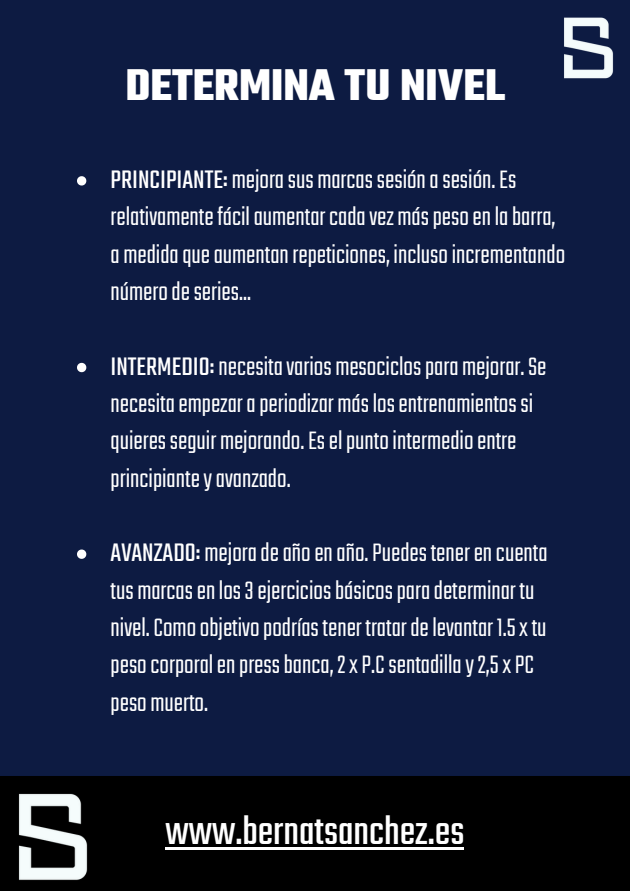
<style>
.page{position:relative;width:630px;height:891px;background:#0d1b42}
.page>*{position:absolute;margin:0;border:0;box-sizing:border-box;transform-origin:0 0}
.t1{font:700 48px "Teko";color:#fff}
.t2{font:42.8px "Teko";color:#fff}
.t3{font:300 28px/37.2px "Teko";color:#fff}
.s1{font-weight:400}
</style>
<div class="page">
<div style="left:0;top:776px;width:630px;height:115px;background:#000"></div>
<img style="left:0;top:779px;width:105px;height:112px">
<img style="left:564px;top:17px;width:50px;height:62px">
<hr style="left:165px;top:847px;width:299px;height:3px;background:#fff">
<svg style="left:77px;top:176px;width:9px;height:10px"></svg>
<svg style="left:77px;top:363px;width:9px;height:9px"></svg>
<svg style="left:77px;top:550px;width:9px;height:9px"></svg>
<p class="t1" style="left:125px;top:54px;width:381px">DETERMINA TU NIVEL</p>
<p class="t3" style="left:111px;top:163px;width:456px"><span class="s1">PRINCIPIANTE:</span> mejorasus marcassesiónasesión.Es relativamentefácilaumentarcadavez máspesoenlabarra, a medidaqueaumentanrepeticiones, inclusoincrementando númerodeseries...</p>
<p class="t3" style="left:111px;top:349px;width:437px"><span class="s1">INTERMEDIO:</span>necesitavarios mesociclospara mejorar.Se necesitaempezaraperiodizar máslosentrenamientossi quieresseguir mejorando.Eselpuntointermedioentre principianteyavanzado.</p>
<h2 class="t3" style="left:111px;top:536px;width:439px"><span class="s1">AVANZADO:</span> mejoradeañoenaño.Puedestenerencuenta tus marcasenlos3ejerciciosbásicosparadeterminar tu nivel.Comoobjetivopodríastener tratardelevantar 1.5xtu pesocorporalenpressbanca,2xP.Csentadillay2,5xPC peso muerto.</h2>
<p class="t2" style="left:165px;top:803px;width:300px">www.bernatsanchez.es</p>
</div>
